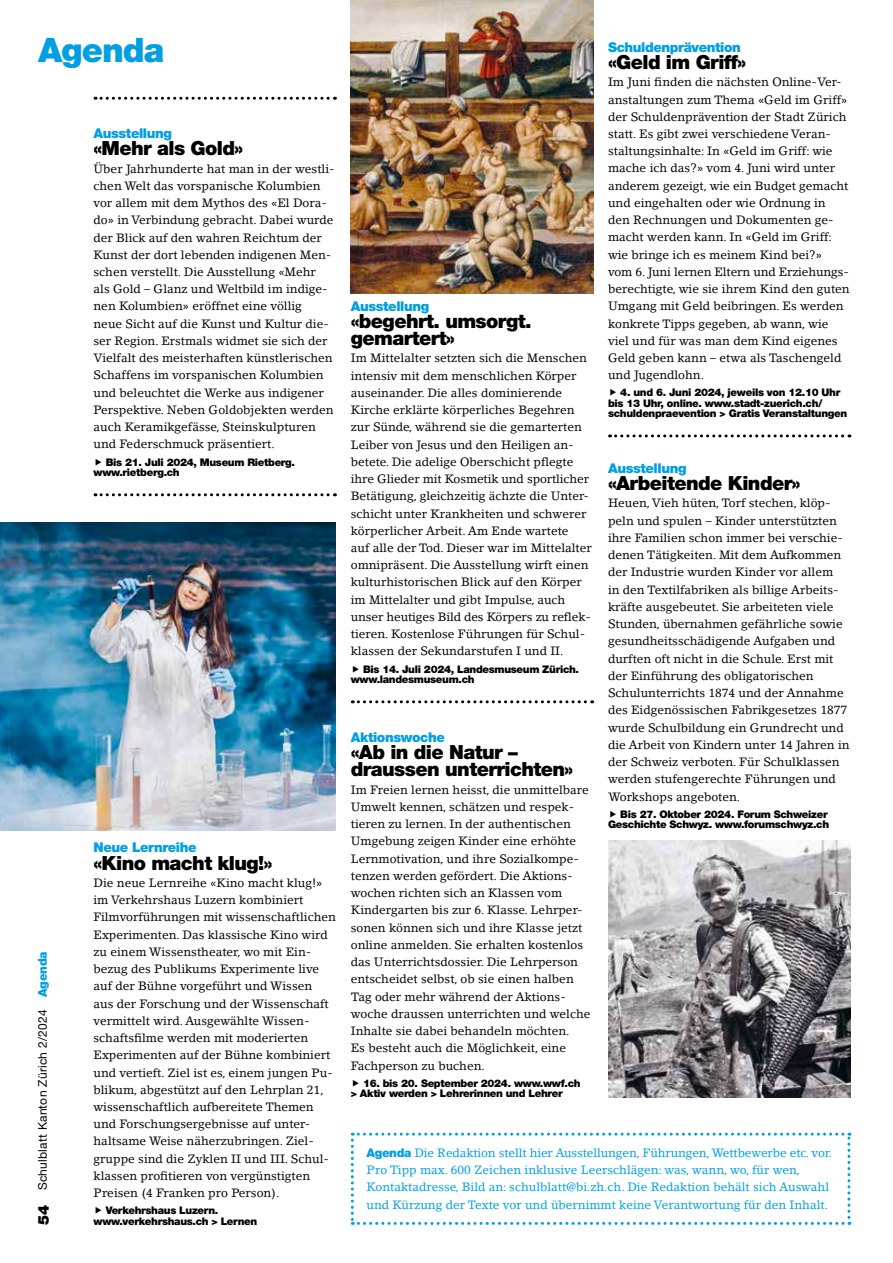
<style>
.page{position:relative;width:893px;height:1263px;background:#fff}
.page>*{position:absolute;margin:0;border:0;box-sizing:border-box;transform-origin:0 0}
.t1{font:900 33.75px "Helvetica Neue LT Std";letter-spacing:-.03em;color:#009fe3}
.t2{font:900 19.5px/17.2px "Helvetica Neue LT Std";letter-spacing:-.03em;color:#000}
.t3{font:900 15px "Helvetica Neue LT Std";color:#000}
.t4{font:900 13.5px "Helvetica Neue LT Std";letter-spacing:-.03em;color:#009fe3}
.t5{font:12px/17.2px "Lino Letter Std";color:#000}
.t6{font:12px/17.2px "Lino Letter Std";color:#009fe3}
.t7{font:12px "Helvetica Neue LT Std";letter-spacing:.02em;color:#000}
.t8{font:900 10.5px/10.5px "Helvetica Neue LT Std";letter-spacing:-.03em;color:#000}
.s1{font-weight:900;color:#009fe3}
.s2{font-family:"Helvetica Neue LT Std";font-weight:900}
</style>
<div class="page">
<svg style="left:95px;top:97px;width:240px;height:3px"></svg>
<svg style="left:95px;top:493px;width:240px;height:3px"></svg>
<svg style="left:352px;top:700px;width:241px;height:3px"></svg>
<svg style="left:610px;top:434px;width:240px;height:3px"></svg>
<img style="left:351px;top:0;width:242px;height:293px">
<img style="left:608px;top:841px;width:242px;height:256px">
<img style="left:0;top:522px;width:336px;height:308px">
<svg style="left:351px;top:1133px;width:499px;height:92px"></svg>
<h1 class="t1" style="left:38px;top:30px;width:128px">Agenda</h1>
<p class="t4" style="left:94px;top:125px;width:80px">Ausstellung</p>
<h2 class="t2" style="left:94px;top:140px;width:151px">«Mehr als Gold»</h2>
<p class="t5" style="left:94px;top:160px;width:243px">Über Jahrhunderte hat man in der westli&shy;chen Welt das vorspanische Kolumbien vor allem mit dem Mythos des «El Dora&shy;do» in Verbindung gebracht. Dabei wurde der Blick auf den wahren Reichtum der Kunst der dort lebenden indigenen Men&shy;schen verstellt. Die Ausstellung «Mehr als Gold – Glanz und Weltbild im indige&shy;nen Kolumbien» eröffnet eine völlig<br>neue Sicht auf die Kunst und Kultur die&shy;ser Region. Erstmals widmet sie sich der Vielfalt des meisterhaften künstlerischen Schaffens im vorspanischen Kolumbien und beleuchtet die Werke aus indigener Perspektive. Neben Goldobjekten werden auch Keramikgefässe, Steinskulpturen und Federschmuck präsentiert.</p>
<p class="t8" style="left:94px;top:457px;width:203px;text-indent:12px">Bis 21. Juli 2024, Museum Rietberg. www.rietberg.ch</p>
<p class="t7" style="left:35px;top:1190px;width:241px;rotate:-90deg">Schulblatt Kanton Zürich 2/2024 <span class="s1">Agenda</span></p>
<p class="t3" style="left:35px;top:1225px;width:21px;rotate:-90deg">54</p>
<p class="t4" style="left:94px;top:839px;width:105px">Neue Lernreihe</p>
<h2 class="t2" style="left:94px;top:854px;width:180px">«Kino macht klug!»</h2>
<p class="t5" style="left:94px;top:874px;width:244px">Die neue Lernreihe «Kino macht klug!» im Verkehrshaus Luzern kombiniert Filmvorführungen mit wissenschaftlichen Experimenten. Das klassische Kino wird zu einem Wissenstheater, wo mit Ein&shy;bezug des Publikums Experimente live auf der Bühne vorgeführt und Wissen<br>aus der Forschung und der Wissenschaft vermittelt wird. Ausgewählte Wissen&shy;schaftsfilme werden mit moderierten Experimenten auf der Bühne kombiniert und vertieft. Ziel ist es, einem jungen Pu&shy;blikum, abgestützt auf den Lehrplan 21, wissenschaftlich aufbereitete Themen und Forschungsergebnisse auf unter&shy;haltsame Weise näherzubringen. Ziel&shy;gruppe sind die Zyklen II und III. Schul&shy;klassen profitieren von vergünstigten Preisen (4 Franken pro Person).</p>
<p class="t8" style="left:94px;top:1205px;width:165px;text-indent:12px">Verkehrshaus Luzern. www.verkehrshaus.ch &gt; Lernen</p>
<p class="t4" style="left:351px;top:298px;width:80px">Ausstellung</p>
<h2 class="t2" style="left:351px;top:312px;width:182px">«begehrt. umsorgt. gemartert»</h2>
<p class="t5" style="left:351px;top:349px;width:242px">Im Mittelalter setzten sich die Menschen intensiv mit dem menschlichen Körper auseinander. Die alles dominierende Kirche erklärte körperliches Begehren zur Sünde, während sie die gemarterten Leiber von Jesus und den Heiligen an&shy;betete. Die adelige Oberschicht pflegte ihre Glieder mit Kosmetik und sportlicher Betätigung, gleichzeitig ächzte die Unter&shy;schicht unter Krankheiten und schwerer körperlicher Arbeit. Am Ende wartete<br>auf alle der Tod. Dieser war im Mittelalter omnipräsent. Die Ausstellung wirft einen kulturhistorischen Blick auf den Körper im Mittelalter und gibt Impulse, auch unser heutiges Bild des Körpers zu reflek&shy;tieren. Kostenlose Führungen für Schul&shy;klassen der Sekundarstufen I und II.</p>
<p class="t8" style="left:351px;top:664px;width:230px;text-indent:12px">Bis 14. Juli 2024, Landesmuseum Zürich. www.landesmuseum.ch</p>
<p class="t4" style="left:351px;top:729px;width:96px">Aktionswoche</p>
<h2 class="t2" style="left:351px;top:743px;width:224px">«Ab in die Natur – draussen unterrichten»</h2>
<p class="t5" style="left:351px;top:781px;width:241px">Im Freien lernen heisst, die unmittelbare Umwelt kennen, schätzen und respek&shy;tieren zu lernen. In der authentischen Umgebung zeigen Kinder eine erhöhte Lernmotivation, und ihre Sozialkompe&shy;tenzen werden gefördert. Die Aktions&shy;wochen richten sich an Klassen vom Kindergarten bis zur 6. Klasse. Lehrper&shy;sonen können sich und ihre Klasse jetzt online anmelden. Sie erhalten kostenlos das Unterrichtsdossier. Die Lehrperson entscheidet selbst, ob sie einen halben Tag oder mehr während der Aktions&shy;woche draussen unterrichten und welche Inhalte sie dabei behandeln möchten.<br>Es besteht auch die Möglichkeit, eine Fachperson zu buchen.</p>
<p class="t8" style="left:351px;top:1078px;width:231px;text-indent:12px">16. bis 20. September 2024. www.wwf.ch &gt; Aktiv werden &gt; Lehrerinnen und Lehrer</p>
<p class="t4" style="left:608px;top:39px;width:134px">Schuldenprävention</p>
<h2 class="t2" style="left:608px;top:53px;width:140px">«Geld im Griff»</h2>
<p class="t5" style="left:608px;top:73px;width:243px">Im Juni finden die nächsten Online-Ver&shy;anstaltungen zum Thema «Geld im Griff» der Schuldenprävention der Stadt Zürich statt. Es gibt zwei verschiedene Veran&shy;staltungsinhalte: In «Geld im Griff: wie mache ich das?» vom 4. Juni wird unter anderem gezeigt, wie ein Budget gemacht und eingehalten oder wie Ordnung in den Rechnungen und Dokumenten ge&shy;macht werden kann. In «Geld im Griff: wie bringe ich es meinem Kind bei?»<br>vom 6. Juni lernen Eltern und Erziehungs&shy;berechtigte, wie sie ihrem Kind den guten Umgang mit Geld beibringen. Es werden konkrete Tipps gegeben, ab wann, wie viel und für was man dem Kind eigenes Geld geben kann – etwa als Taschengeld und Jugendlohn.</p>
<p class="t8" style="left:608px;top:387px;width:241px;text-indent:12px">4. und 6. Juni 2024, jeweils von 12.10 Uhr bis 13 Uhr, online. www.stadt-zuerich.ch/ schuldenpraevention &gt; Gratis Veranstaltungen</p>
<p class="t4" style="left:608px;top:460px;width:80px">Ausstellung</p>
<h2 class="t2" style="left:608px;top:474px;width:194px">«Arbeitende Kinder»</h2>
<p class="t5" style="left:608px;top:495px;width:243px">Heuen, Vieh hüten, Torf stechen, klöp&shy;peln und spulen – Kinder unterstützten ihre Familien schon immer bei verschie&shy;denen Tätigkeiten. Mit dem Aufkommen der Industrie wurden Kinder vor allem<br>in den Textilfabriken als billige Arbeits&shy;kräfte ausgebeutet. Sie arbeiteten viele Stunden, übernahmen gefährliche sowie gesundheitsschädigende Aufgaben und durften oft nicht in die Schule. Erst mit der Einführung des obligatorischen Schulunterrichts 1874 und der Annahme des Eidgenössischen Fabrikgesetzes 1877 wurde Schulbildung ein Grundrecht und die Arbeit von Kindern unter 14 Jahren in der Schweiz verboten. Für Schulklassen werden stufengerechte Führungen und Workshops angeboten.</p>
<p class="t8" style="left:608px;top:808px;width:223px;text-align:right">Bis 27. Oktober 2024. Forum Schweizer<br>Geschichte Schwyz. www.forumschwyz.ch</p>
<p class="t6" style="left:367px;top:1144px;width:467px"><span class="s2">Agenda</span> Die Redaktion stellt hier Ausstellungen, Führungen, Wettbewerbe etc. vor.<br>Pro Tipp max. 600 Zeichen inklusive Leerschlägen: was, wann, wo, für wen, Kontaktadresse, Bild an: schulblatt@bi.zh.ch. Die Redaktion behält sich Auswahl und Kürzung der Texte vor und übernimmt keine Verantwortung für den Inhalt.</p>
</div>
